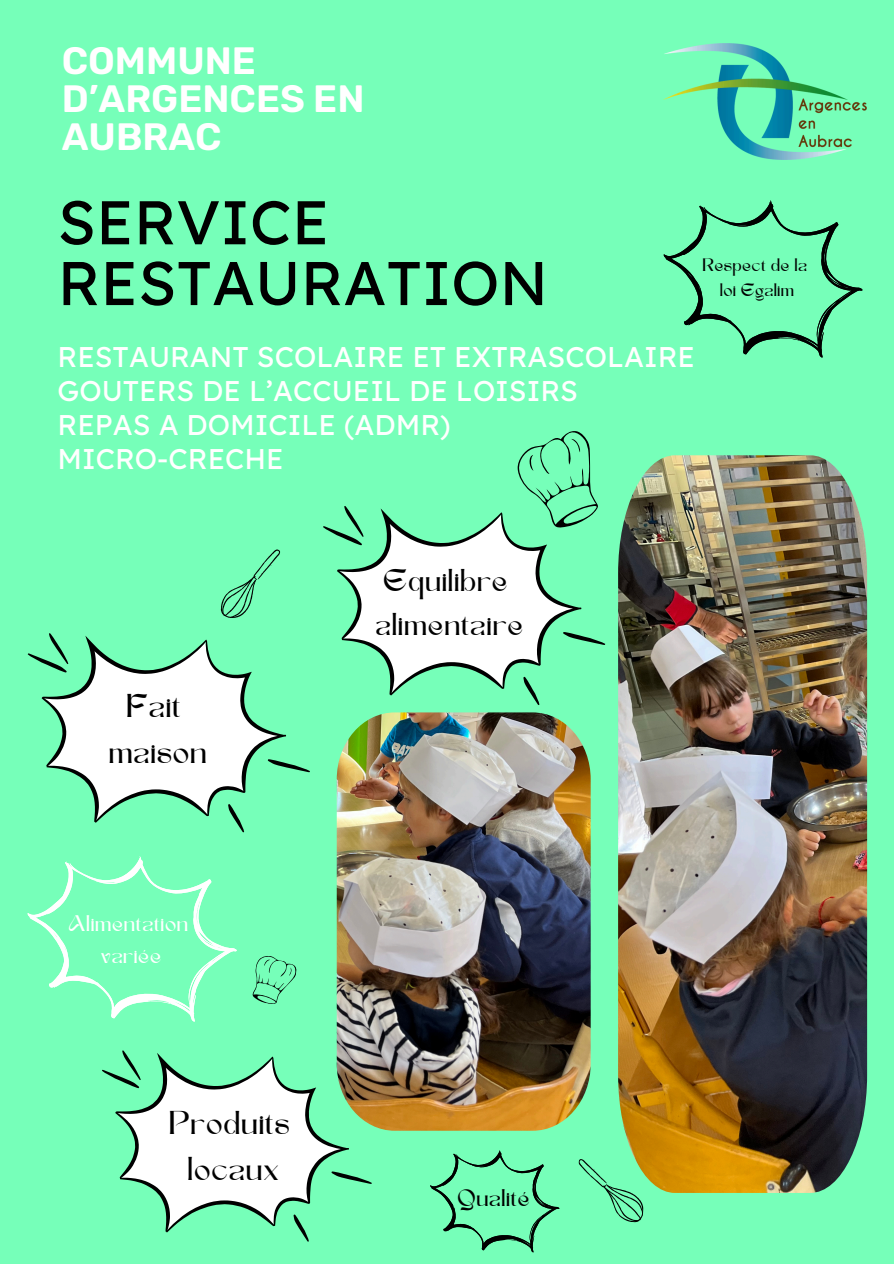
<style>
.page{position:relative;width:894px;height:1264px;background:#fff}
.page>*{position:absolute;margin:0;border:0;box-sizing:border-box;transform-origin:0 0}
.t1{font:61.5px/60.8px "Lexend Deca";color:#000}
.t2{font:600 38.1px/38.1px "Rubik";color:#fff}
.t3{font:33px/46.2px "SEGO";color:#000;text-align:center}
.t4{font:31.5px/43.8px "SEGO";color:#000}
.t5{font:28.5px/33.8px "Lexend Deca";color:#fff}
.t6{font:24px "SEGO";color:#000}
.t7{font:22.5px/31.5px "SEGO";color:#fff;text-align:center}
.t8{font:18px "SEGO";color:#000}
</style>
<div class="page">
<div style="left:0;top:0;width:893px;height:1263px;background:#76ffb9"></div>
<img style="left:663px;top:43px;width:202px;height:116px">
<img style="left:618px;top:455px;width:248px;height:737px">
<img style="left:336px;top:712px;width:254px;height:418px">
<svg style="left:430px;top:1150px;width:129px;height:102px"></svg>
<svg style="left:27px;top:856px;width:210px;height:165px"></svg>
<svg style="left:28px;top:633px;width:282px;height:199px"></svg>
<svg style="left:102px;top:1050px;width:270px;height:191px"></svg>
<svg style="left:323px;top:431px;width:301px;height:274px"></svg>
<svg style="left:252px;top:956px;width:45px;height:48px"></svg>
<svg style="left:221px;top:549px;width:59px;height:69px"></svg>
<svg style="left:663px;top:200px;width:199px;height:158px"></svg>
<svg style="left:578px;top:1158px;width:67px;height:65px"></svg>
<p class="t2" style="left:62px;top:42px;width:304px">COMMUNE<br>D’ARGENCES EN<br>AUBRAC</p>
<h4 class="t1" style="left:57px;top:191px;width:492px">SERVICE<br>RESTAURATION</h4>
<p class="t8" style="left:703px;top:257px;width:106px">Respect de la</p>
<p class="t8" style="left:720px;top:282px;width:76px">loi Egalim</p>
<p class="t5" style="left:57px;top:340px;width:638px">RESTAURANT SCOLAIRE ET EXTRASCOLAIRE<br>GOUTERS DE L’ACCUEIL DE LOISIRS<br>REPAS A DOMICILE (ADMR)<br>MICRO-CRECHE</p>
<p class="t3" style="left:110px;top:685px;width:101px">Fait maison</p>
<h3 class="t4" style="left:376px;top:561px;width:150px">Equilibre alimentaire</h3>
<p class="t7" style="left:69px;top:910px;width:122px">Alimentation variée</p>
<p class="t3" style="left:170px;top:1102px;width:123px">Produits locaux</p>
<p class="t6" style="left:458px;top:1188px;width:75px">Qualité</p>
</div>
